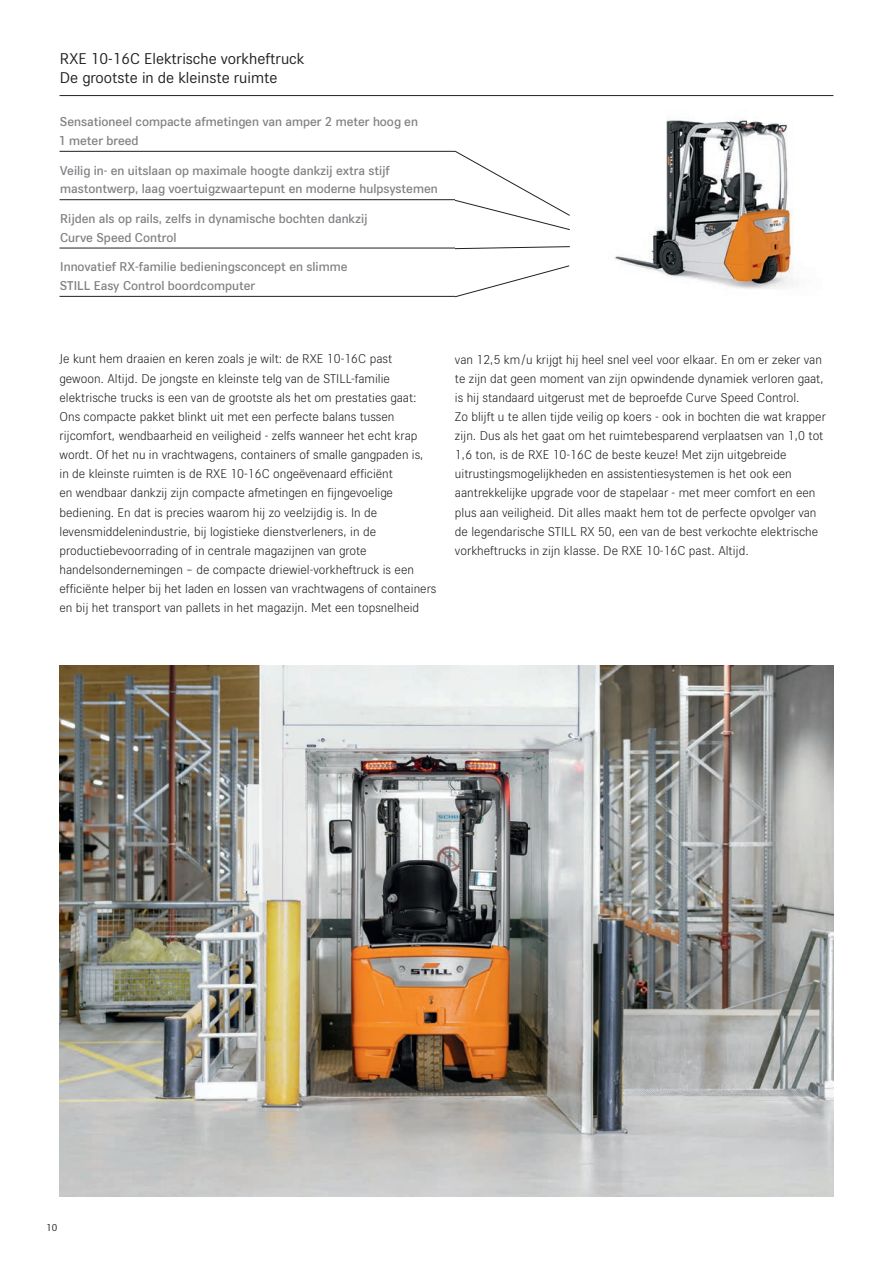
<style>
.page{position:relative;width:893px;height:1263px;background:#fff}
.page>*{position:absolute;margin:0;border:0;box-sizing:border-box;transform-origin:0 0}
.t1{font:16.5px/19px "STILL Type";color:#231f20}
.t2{font:300 13.5px/19.2px "STILL Type";color:#231f20}
.t3{font:500 13.5px/18.8px "STILL Type";color:#808285}
.t4{font:10.5px "STILL Type";color:#231f20}
</style>
<div class="page">
<img style="left:60px;top:665px;width:773px;height:531px">
<img style="left:614px;top:119px;width:180px;height:170px">
<hr style="left:60px;top:95px;width:773px;height:1px;background:#231f20">
<hr style="left:60px;top:151px;width:395px;height:1px;background:#231f20">
<hr style="left:60px;top:199px;width:395px;height:1px;background:#231f20">
<hr style="left:60px;top:248px;width:395px;height:1px;background:#231f20">
<hr style="left:60px;top:296px;width:395px;height:1px;background:#231f20">
<svg style="left:455px;top:246px;width:115px;height:3px"></svg>
<svg style="left:455px;top:265px;width:115px;height:32px"></svg>
<svg style="left:454px;top:151px;width:116px;height:79px"></svg>
<p class="t1" style="left:60px;top:48px;width:246px">RXE 10-16C Elektrische vorkheftruck<br>De grootste in de kleinste ruimte</p>
<p class="t3" style="left:58px;top:112px;width:361px">Sensationeel compacte afmetingen van amper 2 meter hoog en<br>1 meter breed</p>
<p class="t3" style="left:60px;top:160px;width:379px">Veilig in- en uitslaan op maximale hoogte dankzij extra stijf mastontwerp, laag voertuigzwaartepunt en moderne hulpsystemen</p>
<p class="t3" style="left:60px;top:208px;width:309px">Rijden als op rails, zelfs in dynamische bochten dankzij<br>Curve Speed Control</p>
<p class="t3" style="left:60px;top:257px;width:289px">Innovatief RX-familie bedieningsconcept en slimme<br>STILL Easy Control boordcomputer</p>
<p class="t2" style="left:60px;top:349px;width:378px">Je kunt hem draaien en keren zoals je wilt: de RXE 10-16C past gewoon. Altijd. De jongste en kleinste telg van de STILL-familie elektrische trucks is een van de grootste als het om prestaties gaat:<br>Ons compacte pakket blinkt uit met een perfecte balans tussen rijcomfort, wendbaarheid en veiligheid - zelfs wanneer het echt krap wordt. Of het nu in vrachtwagens, containers of smalle gangpaden is, in de kleinste ruimten is de RXE 10-16C ongeëvenaard efficiënt<br>en wendbaar dankzij zijn compacte afmetingen en fijngevoelige bediening. En dat is precies waarom hij zo veelzijdig is. In de levensmiddelenindustrie, bij logistieke dienstverleners, in de productiebevoorrading of in centrale magazijnen van grote handelsondernemingen – de compacte driewiel-vorkheftruck is een efficiënte helper bij het laden en lossen van vrachtwagens of containers en bij het transport van pallets in het magazijn. Met een topsnelheid</p>
<p class="t2" style="left:455px;top:349px;width:372px">van 12,5 km/u krijgt hij heel snel veel voor elkaar. En om er zeker van te zijn dat geen moment van zijn opwindende dynamiek verloren gaat, is hij standaard uitgerust met de beproefde Curve Speed Control.<br>Zo blijft u te allen tijde veilig op koers - ook in bochten die wat krapper zijn. Dus als het gaat om het ruimtebesparend verplaatsen van 1,0 tot 1,6 ton, is de RXE 10-16C de beste keuze! Met zijn uitgebreide uitrustingsmogelijkheden en assistentiesystemen is het ook een aantrekkelijke upgrade voor de stapelaar - met meer comfort en een plus aan veiligheid. Dit alles maakt hem tot de perfecte opvolger van de legendarische STILL RX 50, een van de best verkochte elektrische vorkheftrucks in zijn klasse. De RXE 10-16C past. Altijd.</p>
<p class="t4" style="left:46px;top:1220px;width:13px">10</p>
</div>
